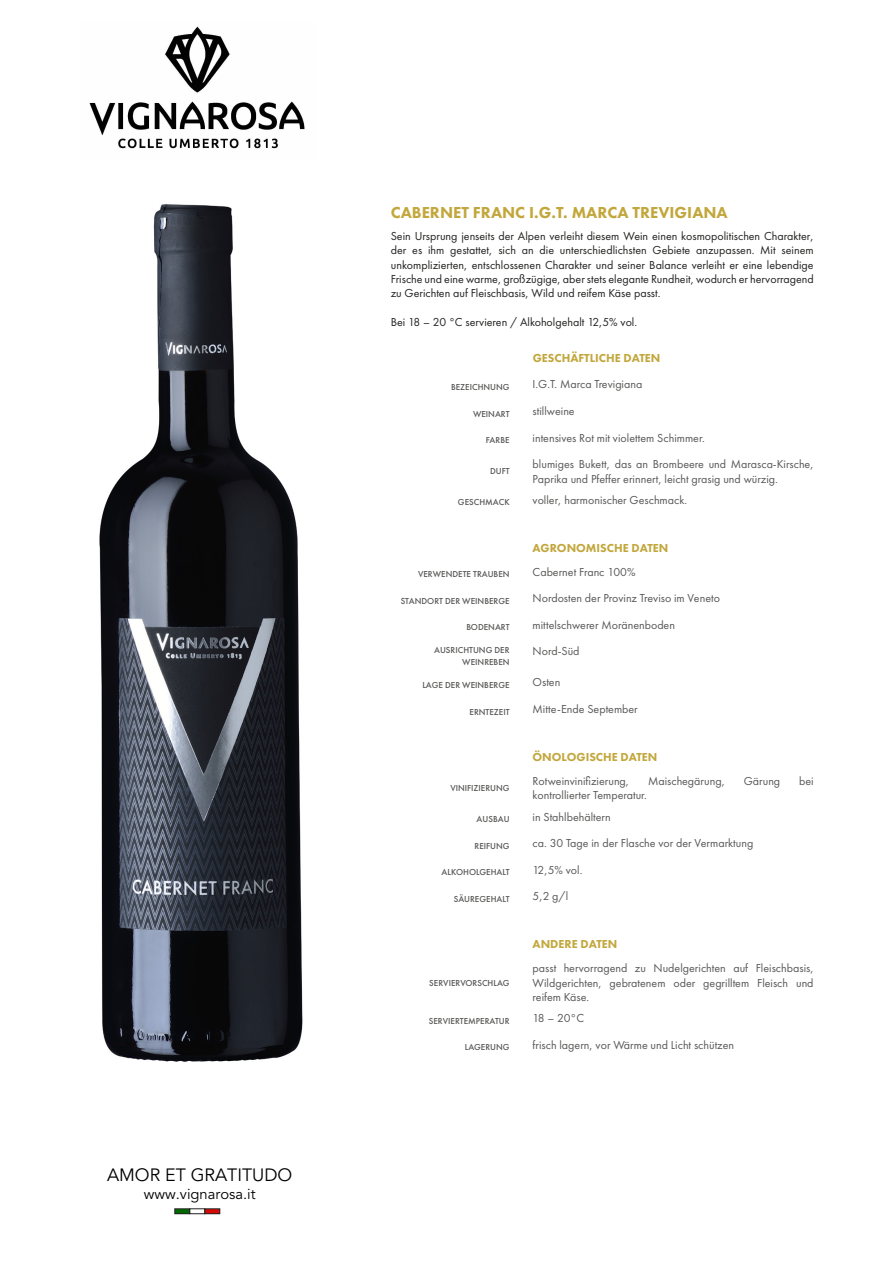
<style>
.page{position:relative;width:893px;height:1263px;background:#fff}
.page>*{position:absolute;margin:0;border:0;box-sizing:border-box;transform-origin:0 0}
.t1{font:17.7px "Avenir LT Std";color:#000}
.t2{font:800 16.5px "Futura PT";color:#c2a73c}
.t3{font:14.7px "Avenir LT Std";color:#000}
.t4{font:12px/14.4px "Futura PT";color:#585857}
.t5{font:12px/14.4px "Futura PT";color:#222221;text-align:justify}
.t6{font:800 12px "Futura PT";color:#c2a73c}
.t7{font:500 9px/12px "Futura PT";color:#585857;text-align:right}
</style>
<div class="page">
<img style="left:99px;top:204px;width:204px;height:858px">
<div style="left:175px;top:1209px;width:15px;height:5px;background:#006a00"></div>
<div style="left:175px;top:1208px;width:15px;height:6px;border:1px solid #222221"></div>
<div style="left:190px;top:1208px;width:15px;height:6px;border:1px solid #222221"></div>
<div style="left:205px;top:1209px;width:15px;height:5px;background:#d80a07"></div>
<div style="left:205px;top:1208px;width:15px;height:6px;border:1px solid #222221"></div>
<img style="left:89px;top:26px;width:216px;height:123px">
<h1 class="t1" style="left:107px;top:1165px;width:187px">AMOR ET GRATITUDO</h1>
<p class="t3" style="left:144px;top:1185px;width:113px">www.vignarosa.it</p>
<h2 class="t2" style="left:391px;top:202px;width:339px">CABERNET FRANC I.G.T. MARCA TREVIGIANA</h2>
<p class="t5" style="left:391px;top:229px;width:425px">Sein Ursprung jenseits der Alpen verleiht diesem Wein einen kosmopolitischen Charakter, der es ihm gestattet, sich an die unterschiedlichsten Gebiete anzupassen. Mit seinem unkomplizierten, entschlossenen Charakter und seiner Balance verleiht er eine lebendige Frische und eine warme, großzügige, aber stets elegante Rundheit, wodurch er hervorragend zu Gerichten auf Fleischbasis, Wild und reifem Käse passt.</p>
<p class="t5" style="left:391px;top:315px;width:248px">Bei 18 – 20 °C servieren / Alkoholgehalt 12,5% vol.</p>
<p class="t6" style="left:533px;top:350px;width:129px">GESCHÄFTLICHE DATEN</p>
<p class="t7" style="left:451px;top:381px;width:60px">BEZEICHNUNG</p>
<p class="t4" style="left:533px;top:377px;width:111px">I.G.T. Marca Trevigiana</p>
<p class="t7" style="left:473px;top:408px;width:38px">WEINART</p>
<p class="t4" style="left:533px;top:404px;width:44px">stillweine</p>
<p class="t7" style="left:486px;top:434px;width:25px">FARBE</p>
<p class="t4" style="left:533px;top:430px;width:174px">intensives Rot mit violettem Schimmer.</p>
<p class="t7" style="left:490px;top:465px;width:21px">DUFT</p>
<p class="t4" style="left:533px;top:457px;width:283px">blumiges Bukett, das an Brombeere und Marasca-Kirsche,<br>Paprika und Pfeffer erinnert, leicht grasig und würzig.</p>
<p class="t7" style="left:458px;top:496px;width:53px">GESCHMACK</p>
<p class="t4" style="left:533px;top:492px;width:156px">voller, harmonischer Geschmack.</p>
<p class="t6" style="left:533px;top:540px;width:137px">AGRONOMISCHE DATEN</p>
<p class="t7" style="left:418px;top:568px;width:93px">VERWENDETE TRAUBEN</p>
<p class="t4" style="left:533px;top:564px;width:104px">Cabernet Franc 100%</p>
<p class="t7" style="left:401px;top:595px;width:110px">STANDORT DER WEINBERGE</p>
<p class="t4" style="left:533px;top:591px;width:189px">Nordosten der Provinz Treviso im Veneto</p>
<p class="t7" style="left:466px;top:621px;width:45px">BODENART</p>
<p class="t4" style="left:533px;top:618px;width:144px">mittelschwerer Moränenboden</p>
<p class="t7" style="left:434px;top:644px;width:77px">AUSRICHTUNG DER<br>WEINREBEN</p>
<p class="t4" style="left:533px;top:644px;width:49px">Nord-Süd</p>
<p class="t7" style="left:422px;top:679px;width:89px">LAGE DER WEINBERGE</p>
<p class="t4" style="left:533px;top:675px;width:29px">Osten</p>
<p class="t7" style="left:469px;top:705px;width:42px">ERNTEZEIT</p>
<p class="t4" style="left:533px;top:702px;width:107px">Mitte-Ende September</p>
<p class="t6" style="left:533px;top:749px;width:126px">ÖNOLOGISCHE DATEN</p>
<p class="t7" style="left:450px;top:782px;width:61px">VINIFIZIERUNG</p>
<p class="t4" style="left:533px;top:774px;width:98px">Rotweinvinifizierung,</p>
<p class="t4" style="left:648px;top:774px;width:78px">Maischegärung,</p>
<p class="t4" style="left:744px;top:774px;width:38px">Gärung</p>
<p class="t4" style="left:799px;top:774px;width:16px">bei</p>
<p class="t4" style="left:533px;top:788px;width:116px">kontrollierter Temperatur.</p>
<p class="t7" style="left:477px;top:813px;width:34px">AUSBAU</p>
<p class="t4" style="left:533px;top:809px;width:80px">in Stahlbehältern</p>
<p class="t7" style="left:475px;top:840px;width:37px">REIFUNG</p>
<p class="t4" style="left:533px;top:836px;width:222px">ca. 30 Tage in der Flasche vor der Vermarktung</p>
<p class="t7" style="left:442px;top:866px;width:70px">ALKOHOLGEHALT</p>
<p class="t4" style="left:533px;top:862px;width:51px">12,5% vol.</p>
<p class="t7" style="left:454px;top:893px;width:57px">SÄUREGEHALT</p>
<p class="t4" style="left:533px;top:889px;width:37px">5,2 g/l</p>
<p class="t6" style="left:533px;top:937px;width:86px">ANDERE DATEN</p>
<p class="t7" style="left:429px;top:976px;width:82px">SERVIERVORSCHLAG</p>
<p class="t4" style="left:533px;top:961px;width:283px;text-align:justify">passt hervorragend zu Nudelgerichten auf Fleischbasis, Wildgerichten, gebratenem oder gegrilltem Fleisch und reifem Käse.</p>
<p class="t7" style="left:429px;top:1015px;width:82px">SERVIERTEMPERATUR</p>
<p class="t4" style="left:533px;top:1011px;width:53px">18 – 20°C</p>
<p class="t7" style="left:465px;top:1041px;width:46px">LAGERUNG</p>
<p class="t4" style="left:533px;top:1037px;width:203px">frisch lagern, vor Wärme und Licht schützen</p>
</div>
